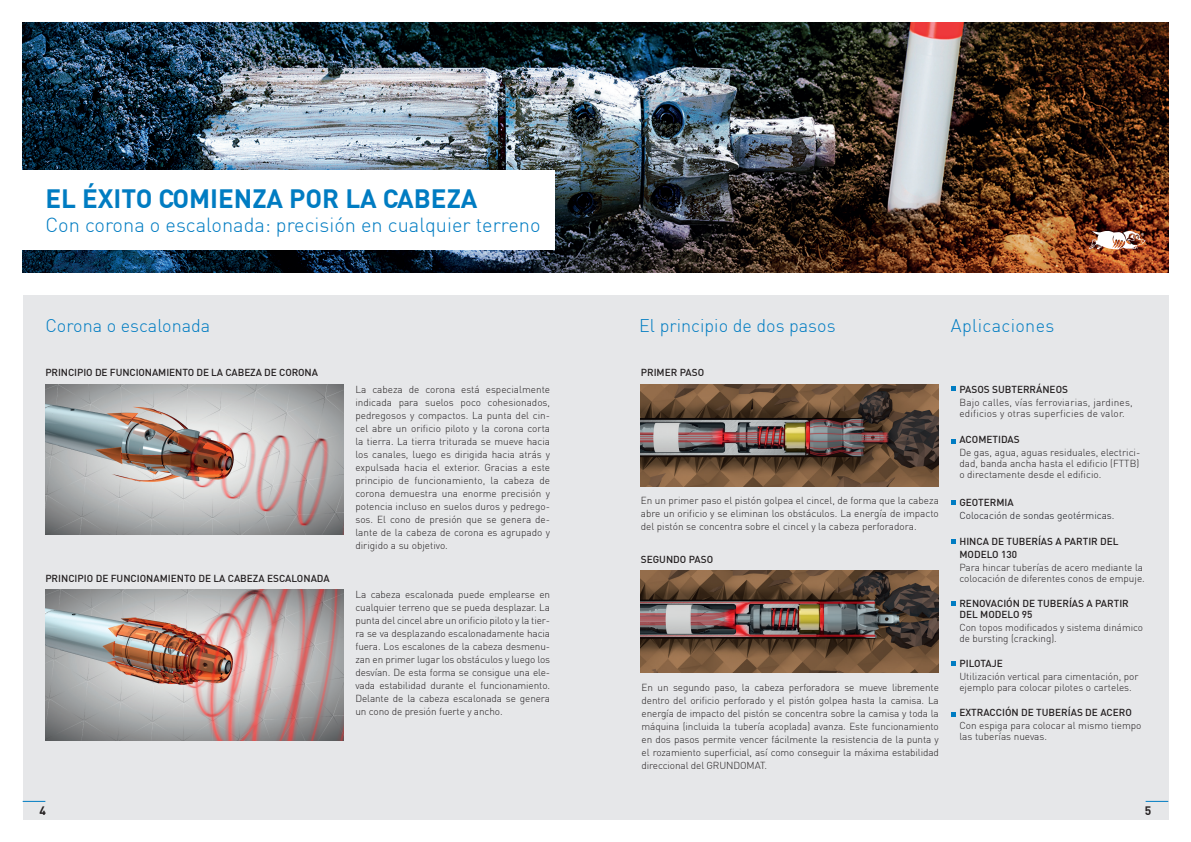
<style>
.page{position:relative;width:1191px;height:842px;background:#fff}
.page>*{position:absolute;margin:0;border:0;box-sizing:border-box;transform-origin:0 0}
.t1{font:700 26px "DIN";color:#007cc2}
.t2{font:300 20px "DIN";color:#007cc2}
.t3{font:300 18px "DIN";color:#007cc2}
.t4{font:300 18px "DIN";letter-spacing:.02em;color:#007cc2}
.t5{font:700 12px "DIN";color:#231f20}
.t6{font:300 10px/13px "DIN";color:#231f20;text-align:justify}
.t7{font:500 10px/13px "DIN";color:#231f20}
.t8{font:300 10px/11px "DIN";letter-spacing:.02em;color:#231f20}
.t9{font:300 10px "DIN";color:#101118}
</style>
<div class="page">
<div style="left:23px;top:295px;width:1145px;height:524px;background:#e6e7e9"></div>
<svg style="left:23px;top:801px;width:22px;height:1px"></svg>
<svg style="left:1145px;top:801px;width:23px;height:1px"></svg>
<img style="left:23px;top:23px;width:1145px;height:249px">
<div style="left:0;top:170px;width:554px;height:79px;background:#fff"></div>
<svg style="left:1089px;top:231px;width:56px;height:18px"></svg>
<img style="left:45px;top:384px;width:298px;height:151px">
<img style="left:45px;top:590px;width:298px;height:151px">
<img style="left:641px;top:571px;width:298px;height:102px">
<img style="left:641px;top:384px;width:298px;height:102px">
<svg style="left:951px;top:387px;width:4px;height:4px"></svg>
<svg style="left:951px;top:439px;width:4px;height:4px"></svg>
<svg style="left:951px;top:500px;width:4px;height:5px"></svg>
<svg style="left:951px;top:539px;width:4px;height:5px"></svg>
<svg style="left:951px;top:601px;width:4px;height:5px"></svg>
<svg style="left:951px;top:661px;width:4px;height:5px"></svg>
<svg style="left:951px;top:712px;width:4px;height:4px"></svg>
<h1 class="t1" style="left:45px;top:182px;width:434px">EL ÉXITO COMIENZA POR LA CABEZA</h1>
<h2 class="t2" style="left:45px;top:212px;width:497px">Con corona o escalonada: precisión en cualquier terreno</h2>
<h3 class="t3" style="left:45px;top:314px;width:166px">Corona o escalonada</h3>
<p class="t7" style="left:45px;top:366px;width:274px">PRINCIPIO DE FUNCIONAMIENTO DE LA CABEZA DE CORONA</p>
<p class="t7" style="left:45px;top:571px;width:286px">PRINCIPIO DE FUNCIONAMIENTO DE LA CABEZA ESCALONADA</p>
<p class="t6" style="left:355px;top:382px;width:196px">La cabeza de corona está especialmente indicada para suelos poco cohesionados, pedregosos y compactos. La punta del cin&shy;cel abre un orificio piloto y la corona corta la tierra. La tierra triturada se mueve hacia los canales, luego es dirigida hacia atrás y expulsada hacia el exterior. Gracias a este principio de funcionamiento, la cabeza de corona demuestra una enorme precisión y potencia incluso en suelos duros y pedrego&shy;sos. El cono de presión que se genera de&shy;lante de la cabeza de corona es agrupado y dirigido a su objetivo.</p>
<p class="t6" style="left:355px;top:587px;width:196px">La cabeza escalonada puede emplearse en cualquier terreno que se pueda desplazar. La punta del cincel abre un orificio piloto y la tier&shy;ra se va desplazando escalonadamente hacia fuera. Los escalones de la cabeza desmenu&shy;zan en primer lugar los obstáculos y luego los desvían. De esta forma se consigue una ele&shy;vada estabilidad durante el funcionamiento.<br>Delante de la cabeza escalonada se genera un cono de presión fuerte y ancho.</p>
<h3 class="t3" style="left:639px;top:314px;width:198px">El principio de dos pasos</h3>
<h3 class="t4" style="left:951px;top:314px;width:105px">Aplicaciones</h3>
<p class="t7" style="left:641px;top:366px;width:65px">PRIMER PASO</p>
<p class="t6" style="left:641px;top:494px;width:299px">En un primer paso el pistón golpea el cincel, de forma que la cabeza abre un orificio y se eliminan los obstáculos. La energía de impacto del pistón se concentra sobre el cincel y la cabeza perforadora.</p>
<p class="t7" style="left:641px;top:552px;width:74px">SEGUNDO PASO</p>
<p class="t6" style="left:641px;top:680px;width:299px">En un segundo paso, la cabeza perforadora se mueve libremente dentro del orificio perforado y el pistón golpea hasta la camisa. La energía de impacto del pistón se concentra sobre la camisa y toda la máquina (incluida la tubería acoplada) avanza. Este funcionamiento en dos pasos permite vencer fácilmente la resistencia de la punta y el rozamiento superficial, así como conseguir la máxima estabilidad direccional del GRUNDOMAT.</p>
<p class="t7" style="left:959px;top:382px;width:110px">PASOS SUBTERRÁNEOS</p>
<p class="t8" style="left:959px;top:396px;width:175px">Bajo calles, vías ferroviarias, jardines, edificios y otras superficies de valor.</p>
<p class="t7" style="left:959px;top:433px;width:62px">ACOMETIDAS</p>
<p class="t6" style="left:959px;top:447px;width:182px;line-height:11px">De gas, agua, aguas residuales, electrici&shy;dad, banda ancha hasta el edificio (FTTB) o directamente desde el edificio.</p>
<p class="t7" style="left:959px;top:496px;width:56px">GEOTERMIA</p>
<p class="t9" style="left:959px;top:510px;width:157px">Colocación de sondas geotérmicas.</p>
<p class="t7" style="left:959px;top:535px;width:161px">HINCA DE TUBERÍAS A PARTIR DEL<br>MODELO 130</p>
<p class="t6" style="left:959px;top:562px;width:187px;line-height:11px">Para hincar tuberías de acero mediante la colocación de diferentes conos de empuje.</p>
<p class="t7" style="left:959px;top:598px;width:171px;line-height:11px">RENOVACIÓN DE TUBERÍAS A PARTIR<br>DEL MODELO 95</p>
<p class="t6" style="left:959px;top:622px;width:185px;line-height:11px">Con topos modificados y sistema dinámico de bursting (cracking).</p>
<p class="t7" style="left:959px;top:657px;width:45px">PILOTAJE</p>
<p class="t6" style="left:959px;top:671px;width:181px;line-height:11px">Utilización vertical para cimentación, por ejemplo para colocar pilotes o carteles.</p>
<p class="t7" style="left:959px;top:706px;width:174px">EXTRACCIÓN DE TUBERÍAS DE ACERO</p>
<p class="t6" style="left:959px;top:720px;width:183px;line-height:11px">Con espiga para colocar al mismo tiempo las tuberías nuevas.</p>
<p class="t5" style="left:40px;top:803px;width:8px">4</p>
<p class="t5" style="left:1144px;top:803px;width:8px">5</p>
</div>
